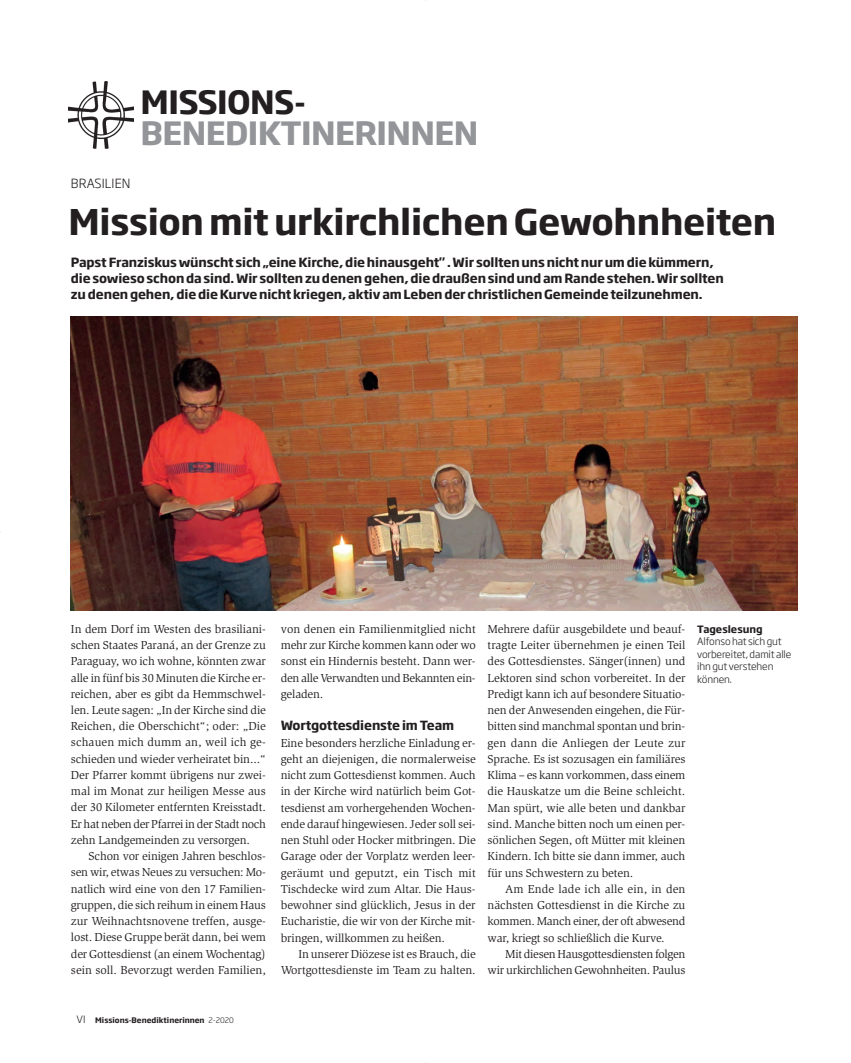
<style>
.page{position:relative;width:851px;height:1063px;background:#fff}
.page>*{position:absolute;margin:0;border:0;box-sizing:border-box;transform-origin:0 0}
.t1{font:700 35px "Soho Gothic Std";letter-spacing:-.01em;color:#231f20}
.t2{font:700 31.75px "Soho Gothic Std";letter-spacing:-.02em;color:#939598}
.t3{font:700 31.75px "Soho Gothic Std";letter-spacing:-.02em;color:#231f20}
.t4{font:700 12.5px/16.2px "Soho Gothic Std";letter-spacing:-.01em;color:#231f20}
.t5{font:300 12.5px "Soho Gothic Std";letter-spacing:.005em;color:#231f20}
.t6{font:11.88px/16.2px "Slimbach Std";letter-spacing:-.01em;color:#231f20;text-align:justify}
.t7{font:300 10px/12.5px "Soho Gothic Std";letter-spacing:-.01em;color:#231f20}
.t8{font:700 10px "Soho Gothic Std";color:#231f20}
.t9{font:700 7.5px "Soho Gothic Std";color:#231f20}
.s1{font-weight:300;font-size:10px}
.s2{font-weight:300}
</style>
<div class="page">
<img style="left:71px;top:317px;width:726px;height:293px">
<img style="left:69px;top:81px;width:65px;height:67px">
<hr style="left:408px;top:0;width:35px;height:1px;background:#000">
<hr style="left:408px;top:1062px;width:35px;height:1px;background:#000">
<hr style="left:0;top:514px;width:1px;height:35px;background:#000">
<hr style="left:850px;top:514px;width:1px;height:35px;background:#000">
<h2 class="t3" style="left:141px;top:84px;width:167px">MISSIONS-</h2>
<h2 class="t2" style="left:141px;top:116px;width:339px">BENEDIKTINERINNEN</h2>
<p class="t5" style="left:71px;top:177px;width:61px">BrASiLien</p>
<h1 class="t1" style="left:69px;top:202px;width:709px">Mission mit urkirchlichen Gewohnheiten</h1>
<p class="t4" style="left:71px;top:255px;width:654px">Papst Franziskus wünscht sich „eine Kirche, die hinausgeht" . Wir sollten uns nicht nur um die kümmern, die sowieso schon da sind. Wir sollten zu denen gehen, die draußen sind und am Rande stehen. Wir sollten zu denen gehen, die die Kurve nicht kriegen, aktiv am Leben der christlichen Gemeinde teilzunehmen.</p>
<p class="t6" style="left:71px;top:622px;width:196px">In dem Dorf im Westen des brasiliani&shy;schen Staates Paraná, an der Grenze zu Paraguay, wo ich wohne, könnten zwar alle in fünf bis 30 Minuten die Kirche er&shy;reichen, aber es gibt da Hemmschwel&shy;len. Leute sagen: „In der Kirche sind die Reichen, die Oberschicht“; oder: „Die schauen mich dumm an, weil ich ge&shy;schieden und wieder verheiratet bin...“ Der Pfarrer kommt übrigens nur zwei&shy;mal im Monat zur heiligen Messe aus der 30 Kilometer entfernten Kreisstadt.<br>Er hat neben der Pfarrei in der Stadt noch zehn Landgemeinden zu versorgen.</p>
<p class="t6" style="left:71px;top:849px;width:196px;text-indent:18px">Schon vor einigen Jahren beschlos&shy;sen wir, etwas Neues zu versuchen: Mo&shy;natlich wird eine von den 17 Familien&shy;gruppen, die sich reihum in einem Haus zur Weihnachtsnovene treffen, ausge&shy;lost. Diese Gruppe berät dann, bei wem der Gottesdienst (an einem Wochentag) sein soll. Bevorzugt werden Familien,</p>
<p class="t6" style="left:281px;top:622px;width:196px">von denen ein Familienmitglied nicht mehr zur Kirche kommen kann oder wo sonst ein Hindernis besteht. Dann wer&shy;den alle Verwandten und Bekannten ein&shy;geladen.</p>
<p class="t4" style="left:281px;top:718px;width:175px">Wortgottesdienste im Team</p>
<p class="t6" style="left:281px;top:735px;width:196px">Eine besonders herzliche Einladung er&shy;geht an diejenigen, die normalerweise nicht zum Gottesdienst kommen. Auch in der Kirche wird natürlich beim Got&shy;tesdienst am vorhergehenden Wochen&shy;ende darauf hingewiesen. Jeder soll sei&shy;nen Stuhl oder Hocker mitbringen. Die Garage oder der Vorplatz werden leer&shy;geräumt und geputzt, ein Tisch mit Tischdecke wird zum Altar. Die Haus&shy;bewohner sind glücklich, Jesus in der Eucharistie, die wir von der Kirche mit&shy;bringen, willkommen zu heißen.</p>
<p class="t6" style="left:281px;top:947px;width:196px;text-align:right">In unserer Diözese ist es Brauch, die<br>Wortgottesdienste im Team zu halten.</p>
<p class="t6" style="left:487px;top:622px;width:199px">Mehrere dafür ausgebildete und beauf&shy;tragte Leiter übernehmen je einen Teil des Gottesdienstes. Sänger(innen) und Lektoren sind schon vorbereitet. In der Predigt kann ich auf besondere Situatio&shy;nen der Anwesenden eingehen, die Für&shy;bitten sind manchmal spontan und brin&shy;gen dann die Anliegen der Leute zur Sprache. Es ist sozusagen ein familiäres Klima – es kann vorkommen, dass einem die Hauskatze um die Beine schleicht.<br>Man spürt, wie alle beten und dankbar sind. Manche bitten noch um einen per&shy;sönlichen Segen, oft Mütter mit kleinen Kindern. Ich bitte sie dann immer, auch für uns Schwestern zu beten.</p>
<p class="t6" style="left:487px;top:882px;width:199px;text-indent:18px">Am Ende lade ich alle ein, in den nächsten Gottesdienst in die Kirche zu kommen. Manch einer, der oft abwesend war, kriegt so schließlich die Kurve.</p>
<p class="t6" style="left:487px;top:947px;width:199px;text-align:right">Mit diesen Hausgottesdiensten folgen wir urkirchlichen Gewohnheiten. Paulus</p>
<p class="t8" style="left:697px;top:623px;width:67px">Tageslesung</p>
<p class="t7" style="left:697px;top:635px;width:96px">Alfonso hat sich gut vorbereitet, damit alle ihn gut verstehen können.</p>
<p class="t9" style="left:77px;top:1016px;width:159px"><span class="s1">Vi</span> Missions-Benediktinerinnen <span class="s2">2-2020</span></p>
</div>
